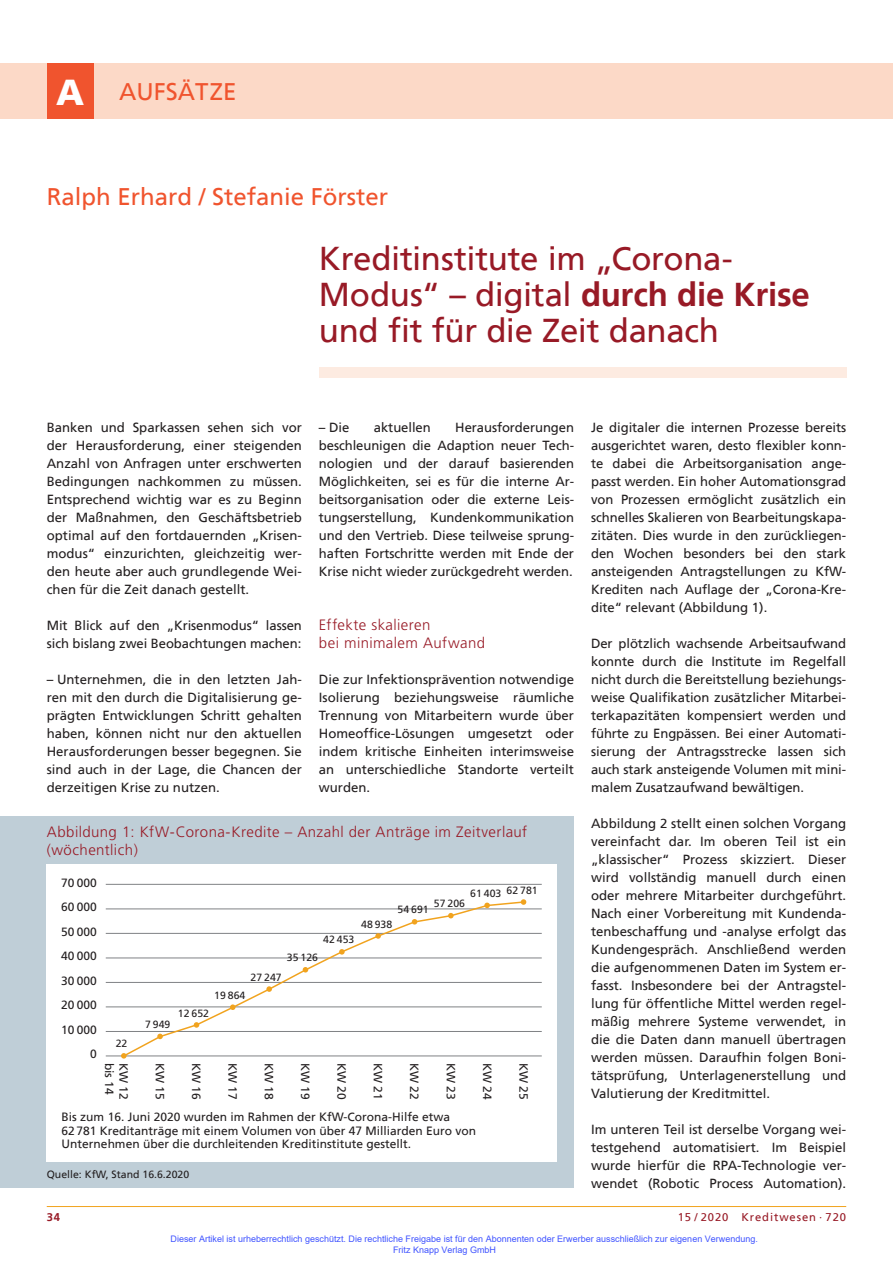
<style>
.page{position:relative;width:893px;height:1263px;background:#fff}
.page>*{position:absolute;margin:0;border:0;box-sizing:border-box;transform-origin:0 0}
.t1{font:33px/36px "Frutiger";letter-spacing:-.01em;color:#981a26}
.t2{font:24px "Frutiger";color:#f0542e}
.t3{font:300 15px/18px "Frutiger";letter-spacing:.025em;color:#981a26}
.t4{font:13.2px/18px "Frutiger";color:#231f20;text-align:justify}
.t5{font:12px/13.5px "Frutiger";color:#231f20}
.t6{font:11.25px "Frutiger";letter-spacing:.08em;color:#981a26}
.t7{font:700 11.25px "Frutiger";color:#981a26}
.t8{font:10.5px "Frutiger";color:#231f20}
.t9{font:9px/10.8px "Arial";color:#4054ff}
.s1{font-weight:900;font-size:36px;color:#fff}
.s2{font-weight:700}
</style>
<div class="page">
<div style="left:319px;top:368px;width:527px;height:10px;background:#fdebe1"></div>
<hr style="left:47px;top:1206px;width:799px;height:1px;background:#f1a31e">
<div style="left:0;top:64px;width:893px;height:55px;background:#fcd9c7"></div>
<div style="left:47px;top:64px;width:47px;height:55px;background:#f0542e"></div>
<div style="left:0;top:816px;width:574px;height:372px;background:#bfced7"></div>
<div style="left:47px;top:864px;width:510px;height:297px;background:#fff"></div>
<hr style="left:106px;top:884px;width:436px;height:1px;background:#808285">
<hr style="left:106px;top:908px;width:436px;height:1px;background:#808285">
<hr style="left:106px;top:933px;width:436px;height:1px;background:#808285">
<hr style="left:106px;top:957px;width:436px;height:1px;background:#808285">
<hr style="left:106px;top:982px;width:436px;height:1px;background:#808285">
<hr style="left:106px;top:1006px;width:436px;height:1px;background:#808285">
<hr style="left:106px;top:1031px;width:436px;height:1px;background:#808285">
<hr style="left:106px;top:1055px;width:436px;height:1px;background:#808285">
<svg style="left:122px;top:901px;width:403px;height:156px"></svg>
<svg style="left:121px;top:1053px;width:6px;height:5px"></svg>
<svg style="left:157px;top:1034px;width:6px;height:5px"></svg>
<svg style="left:194px;top:1022px;width:5px;height:6px"></svg>
<svg style="left:230px;top:1004px;width:6px;height:6px"></svg>
<svg style="left:266px;top:986px;width:6px;height:6px"></svg>
<svg style="left:303px;top:967px;width:5px;height:5px"></svg>
<svg style="left:339px;top:949px;width:6px;height:5px"></svg>
<svg style="left:375px;top:933px;width:6px;height:6px"></svg>
<svg style="left:412px;top:919px;width:5px;height:5px"></svg>
<svg style="left:448px;top:913px;width:6px;height:5px"></svg>
<svg style="left:484px;top:902px;width:6px;height:6px"></svg>
<svg style="left:521px;top:899px;width:5px;height:6px"></svg>
<h2 class="t2" style="left:56px;top:81px;width:182px"><span class="s1">A</span> AUFSÄTZE</h2>
<h2 class="t2" style="left:47px;top:186px;width:343px">Ralph Erhard / Stefanie Förster</h2>
<h1 class="t1" style="left:319px;top:242px;width:493px">Kreditinstitute im „Corona-<br>Modus“ – digital <span class="s2">durch die Krise </span>und fit für die Zeit danach</h1>
<p class="t4" style="left:47px;top:419px;width:257px">Banken und Sparkassen sehen sich vor der Herausforderung, einer steigenden Anzahl von Anfragen unter erschwerten Bedingungen nachkommen zu müssen.<br>Entsprechend wichtig war es zu Beginn der Maßnahmen, den Geschäftsbetrieb optimal auf den fortdauernden „Krisen&shy;modus“ einzurichten, gleichzeitig wer&shy;den heute aber auch grundlegende Wei&shy;chen für die Zeit danach gestellt.</p>
<p class="t4" style="left:47px;top:617px;width:257px">Mit Blick auf den „Krisenmodus“ lassen sich bislang zwei Beobachtungen machen:</p>
<p class="t4" style="left:47px;top:671px;width:257px">– Unternehmen, die in den letzten Jah&shy;ren mit den durch die Digitalisierung ge&shy;prägten Entwicklungen Schritt gehalten haben, können nicht nur den aktuellen Herausforderungen besser begegnen. Sie sind auch in der Lage, die Chancen der derzeitigen Krise zu nutzen.</p>
<p class="t4" style="left:319px;top:419px;width:257px;text-indent:136px">Herausforderungen beschleunigen die Adaption neuer Tech&shy;nologien und der darauf basierenden Möglichkeiten, sei es für die interne Ar&shy;beitsorganisation oder die externe Leis&shy;tungserstellung, Kundenkommunikation und den Vertrieb. Diese teilweise sprung&shy;haften Fortschritte werden mit Ende der Krise nicht wieder zurückgedreht werden.</p>
<p class="t3" style="left:319px;top:616px;width:168px">Effekte skalieren<br>bei minimalem Aufwand</p>
<p class="t4" style="left:319px;top:671px;width:257px">Die zur Infektionsprävention notwendige Isolierung beziehungsweise räumliche Trennung von Mitarbeitern wurde über Homeoffice-Lösungen umgesetzt oder indem kritische Einheiten interimsweise an unterschiedliche Standorte verteilt wurden.</p>
<p class="t4" style="left:319px;top:419px;width:32px">– Die</p>
<p class="t4" style="left:374px;top:419px;width:58px">aktuellen</p>
<p class="t3" style="left:47px;top:822px;width:482px">Abbildung 1: KfW-Corona-Kredite – Anzahl der Anträge im Zeitverlauf (wöchentlich)</p>
<p class="t5" style="left:61px;top:875px;width:37px">70 000</p>
<p class="t5" style="left:61px;top:900px;width:37px">60 000</p>
<p class="t5" style="left:61px;top:925px;width:37px">50 000</p>
<p class="t5" style="left:61px;top:949px;width:37px">40 000</p>
<p class="t5" style="left:61px;top:974px;width:37px">30 000</p>
<p class="t5" style="left:61px;top:998px;width:37px">20 000</p>
<p class="t5" style="left:61px;top:1023px;width:37px">10 000</p>
<p class="t5" style="left:90px;top:1047px;width:8px">0</p>
<p class="t8" style="left:116px;top:1038px;width:13px">22</p>
<p class="t8" style="left:145px;top:1018px;width:27px">7 949</p>
<p class="t8" style="left:398px;top:903px;width:33px">54 691</p>
<p class="t8" style="left:361px;top:918px;width:33px">48 938</p>
<p class="t8" style="left:323px;top:933px;width:33px">42 453</p>
<p class="t8" style="left:287px;top:951px;width:33px">35 126</p>
<p class="t8" style="left:251px;top:971px;width:33px">27 247</p>
<p class="t8" style="left:214px;top:989px;width:33px">19 864</p>
<p class="t8" style="left:178px;top:1007px;width:33px">12 652</p>
<p class="t8" style="left:470px;top:885px;width:69px">61 403 62 781</p>
<p class="t8" style="left:434px;top:897px;width:33px">57 206</p>
<p class="t5" style="left:116px;top:1063px;width:34px;rotate:90deg">bis 14</p>
<p class="t5" style="left:131px;top:1063px;width:38px;rotate:90deg">KW 12</p>
<p class="t5" style="left:167px;top:1063px;width:38px;rotate:90deg">KW 15</p>
<p class="t5" style="left:203px;top:1063px;width:38px;rotate:90deg">KW 16</p>
<p class="t5" style="left:240px;top:1063px;width:38px;rotate:90deg">KW 17</p>
<p class="t5" style="left:276px;top:1063px;width:38px;rotate:90deg">KW 18</p>
<p class="t5" style="left:312px;top:1063px;width:38px;rotate:90deg">KW 19</p>
<p class="t5" style="left:349px;top:1063px;width:38px;rotate:90deg">KW 20</p>
<p class="t5" style="left:385px;top:1063px;width:38px;rotate:90deg">KW 21</p>
<p class="t5" style="left:421px;top:1063px;width:38px;rotate:90deg">KW 22</p>
<p class="t5" style="left:458px;top:1063px;width:38px;rotate:90deg">KW 23</p>
<p class="t5" style="left:494px;top:1063px;width:38px;rotate:90deg">KW 24</p>
<p class="t5" style="left:530px;top:1063px;width:38px;rotate:90deg">KW 25</p>
<p class="t5" style="left:62px;top:1111px;width:416px">Bis zum 16. Juni 2020 wurden im Rahmen der KfW-Corona-Hilfe etwa<br>62781 Kreditanträge mit einem Volumen von über 47 Milliarden Euro von<br>Unternehmen über die durchleitenden Kreditinstitute gestellt.</p>
<p class="t8" style="left:47px;top:1169px;width:144px">Quelle: KfW, Stand 16.6.2020</p>
<p class="t4" style="left:591px;top:419px;width:257px">Je digitaler die internen Prozesse bereits ausgerichtet waren, desto flexibler konn&shy;te dabei die Arbeitsorganisation ange&shy;passt werden. Ein hoher Automationsgrad von Prozessen ermöglicht zusätzlich ein schnelles Skalieren von Bearbeitungskapa&shy;zitäten. Dies wurde in den zurückliegen&shy;den Wochen besonders bei den stark ansteigenden Antragstellungen zu KfW-Krediten nach Auflage der „Corona-Kre&shy;dite“ relevant (Abbildung 1).</p>
<p class="t4" style="left:591px;top:635px;width:257px">Der plötzlich wachsende Arbeitsaufwand konnte durch die Institute im Regelfall nicht durch die Bereitstellung beziehungs&shy;weise Qualifikation zusätzlicher Mitarbei&shy;terkapazitäten kompensiert werden und führte zu Engpässen. Bei einer Automati&shy;sierung der Antragsstrecke lassen sich auch stark ansteigende Volumen mit mini&shy;malem Zusatzaufwand bewältigen.</p>
<p class="t4" style="left:591px;top:815px;width:257px">Abbildung 2 stellt einen solchen Vorgang vereinfacht dar. Im oberen Teil ist ein „klassischer“ Prozess skizziert. Dieser wird vollständig manuell durch einen oder mehrere Mitarbeiter durchgeführt.<br>Nach einer Vorbereitung mit Kundenda&shy;tenbeschaffung und -analyse erfolgt das Kundengespräch. Anschließend werden die aufgenommenen Daten im System er&shy;fasst. Insbesondere bei der Antragstel&shy;lung für öffentliche Mittel werden regel&shy;mäßig mehrere Systeme verwendet, in die die Daten dann manuell übertragen werden müssen. Daraufhin folgen Boni&shy;tätsprüfung, Unterlagenerstellung und Valutierung der Kreditmittel.</p>
<p class="t4" style="left:591px;top:1121px;width:257px">Im unteren Teil ist derselbe Vorgang wei&shy;testgehend automatisiert. Im Beispiel wurde hierfür die RPA-Technologie ver&shy;wendet (Robotic Process Automation).</p>
<p class="t7" style="left:47px;top:1211px;width:15px">34</p>
<p class="t6" style="left:678px;top:1211px;width:170px">15 / 2020 Kreditwesen · 720</p>
<p class="t9" style="left:393px;top:1233px;width:366px;text-indent:-223px">Dieser Artikel ist urheberrechtlich geschützt. Die rechtliche Freigabe ist für den Abonnenten oder Erwerber ausschließlich zur eigenen Verwendung.<br>Fritz Knapp Verlag GmbH</p>
</div>
